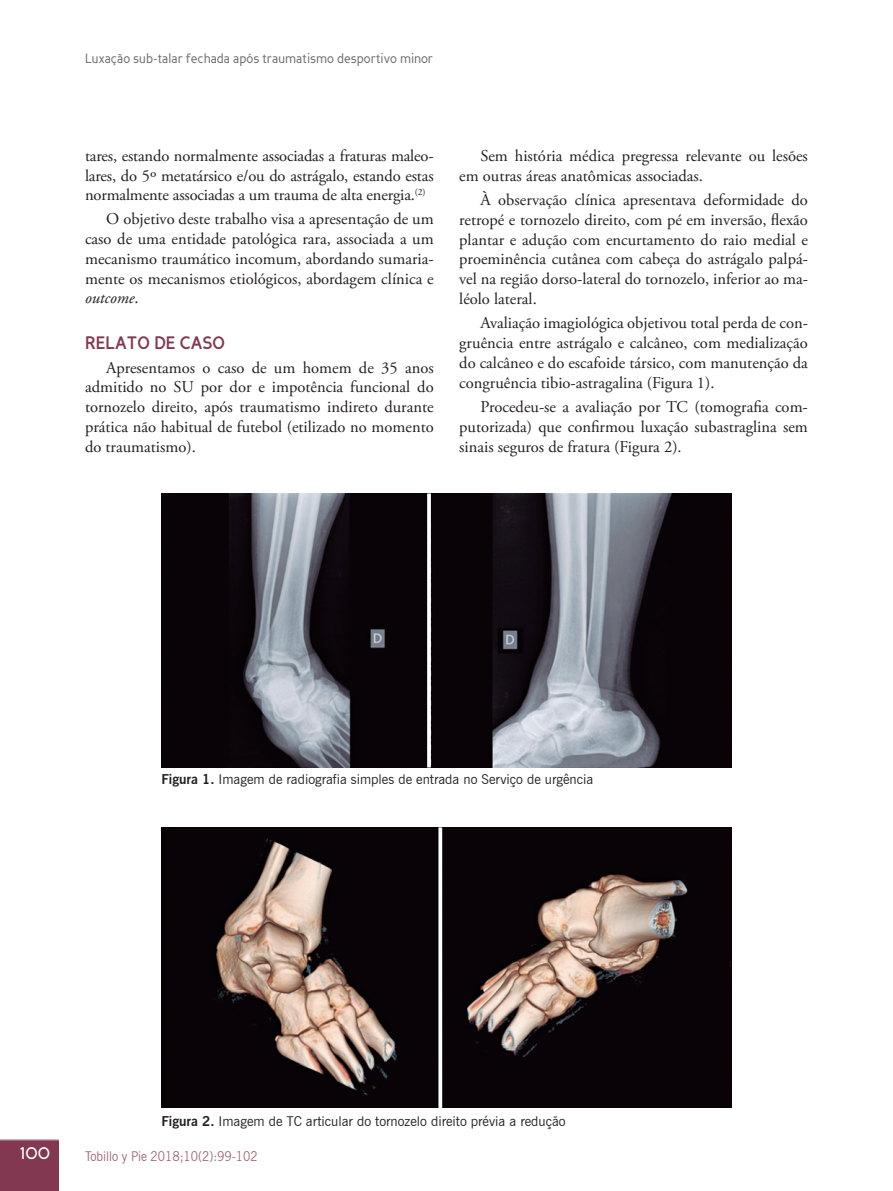
<style>
.page{position:relative;width:893px;height:1191px;background:#fff}
.page>*{position:absolute;margin:0;border:0;box-sizing:border-box;transform-origin:0 0}
.t1{font:21px "Perspective Sans";color:#fff;scale:.9 1}
.t2{font:700 18px "Perspective Sans";color:#823850;scale:.9 1}
.t3{font:16.5px/19.8px "Adobe Garamond Pro";color:#231f20;text-align:justify}
.t4{font:13.5px "News Gothic BT";color:#231f20}
.t5{font:13.5px "Perspective Sans";color:#6c6d70;scale:.9 1}
.t6{font:13.5px "News Gothic BT";color:#9f6875;scale:.9 1}
.s1{font-style:italic}
.s2{font-weight:700}
</style>
<div class="page">
<div style="left:0;top:1141px;width:59px;height:50px;background:#823850"></div>
<hr style="left:0;top:1139px;width:59px;height:2px;background:#9f6875">
<img style="left:162px;top:827px;width:569px;height:281px">
<svg style="left:438px;top:827px;width:4px;height:281px"></svg>
<img style="left:162px;top:493px;width:569px;height:274px">
<svg style="left:427px;top:493px;width:4px;height:274px"></svg>
<p class="t5" style="left:85px;top:51px;width:388px">Luxação sub-talar fechada após traumatismo desportivo minor</p>
<p class="t3" style="left:85px;top:146px;width:350px">tares, estando normalmente associadas a fraturas maleo&shy;lares, do 5º metatársico e/ou do astrágalo, estando estas normalmente associadas a um trauma de alta energia.<sup>(2)</sup></p>
<p class="t3" style="left:85px;top:210px;width:350px;text-indent:21px">O objetivo deste trabalho visa a apresentação de um caso de uma entidade patológica rara, associada a um mecanismo traumático incomum, abordando sumaria&shy;mente os mecanismos etiológicos, abordagem clínica e <span class="s1">outcome</span>.</p>
<p class="t2" style="left:85px;top:332px;width:157px">RELATO DE CASO</p>
<p class="t3" style="left:85px;top:358px;width:350px;text-indent:21px">Apresentamos o caso de um homem de 35 anos admitido no SU por dor e impotência funcional do tornozelo direito, após traumatismo indireto durante prática não habitual de futebol (etilizado no momento do traumatismo).</p>
<p class="t3" style="left:459px;top:146px;width:350px;text-indent:21px">Sem história médica pregressa relevante ou lesões em outras áreas anatômicas associadas.</p>
<p class="t3" style="left:459px;top:190px;width:350px;text-indent:21px">À observação clínica apresentava deformidade do retropé e tornozelo direito, com pé em inversão, flexão plantar e adução com encurtamento do raio medial e proeminência cutânea com cabeça do astrágalo palpá&shy;vel na região dorso-lateral do tornozelo, inferior ao ma&shy;léolo lateral.</p>
<p class="t3" style="left:459px;top:314px;width:350px;text-indent:21px">Avaliação imagiológica objetivou total perda de con&shy;gruência entre astrágalo e calcâneo, com medialização do calcâneo e do escafoide társico, com manutenção da congruência tibio-astragalina (Figura 1).</p>
<p class="t3" style="left:459px;top:397px;width:350px;text-indent:21px">Procedeu-se a avaliação por TC (tomografia com&shy;putorizada) que confirmou luxação subastraglina sem sinais seguros de fratura (Figura 2).</p>
<p class="t4" style="left:162px;top:771px;width:433px"><span class="s2">Figura 1.</span> Imagem de radiografia simples de entrada no Serviço de urgência</p>
<p class="t4" style="left:162px;top:1112px;width:406px"><span class="s2">Figura 2.</span> Imagem de TC articular do tornozelo direito prévia a redução</p>
<p class="t1" style="left:20px;top:1139px;width:35px">100</p>
<p class="t6" style="left:85px;top:1147px;width:193px">Tobillo y Pie 2018;10(2):99-102</p>
</div>
